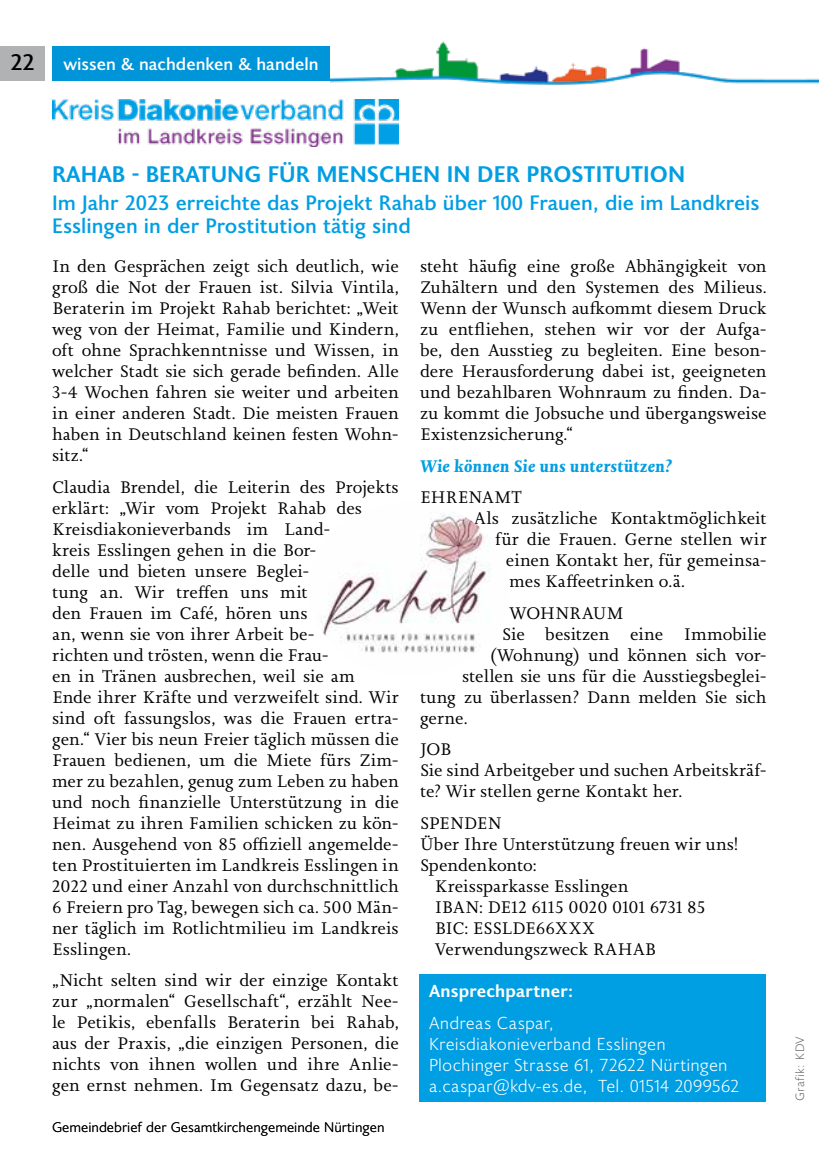
<style>
.page{position:relative;width:819px;height:1176px;background:#fff}
.page>*{position:absolute;margin:0;border:0;box-sizing:border-box;transform-origin:0 0}
.t1{font:700 22.75px "Joanna Sans Nova";color:#009ee3}
.t2{font:500 22.75px "Joanna Sans Nova";color:#000}
.t3{font:500 21px/22.8px "Joanna Sans Nova";color:#009ee3}
.t4{font:17.5px/21px "Joanna Nova";letter-spacing:.005em;color:#000;text-align:justify}
.t5{font:300 17.5px/21px "Joanna Sans Nova";letter-spacing:.005em;color:#fff}
.t6{font:italic 700 17.5px "Joanna Nova";letter-spacing:.01em;color:#009ee3}
.t7{font:17.5px "Joanna Nova";letter-spacing:-.015em;color:#000}
.t8{font:500 17.5px "Joanna Sans Nova";color:#fff}
.t9{font:700 17.5px "Joanna Sans Nova";letter-spacing:.01em;color:#fff}
.t10{font:300 14px "Joanna Sans Nova";color:#000}
.t11{font:300 12.25px "Joanna Sans Nova";letter-spacing:.025em;color:#6f6f6e}
</style>
<div class="page">
<img style="left:330px;top:41px;width:489px;height:44px">
<div style="left:0;top:46px;width:45px;height:35px;background:#b1b2b3"></div>
<div style="left:52px;top:46px;width:278px;height:35px;background:#0094d8"></div>
<img style="left:321px;top:512px;width:170px;height:141px">
<div style="left:419px;top:974px;width:347px;height:127px;background:#009ee3"></div>
<img style="left:52px;top:99px;width:346px;height:48px">
<h1 class="t2" style="left:11px;top:46px;width:26px">22</h1>
<p class="t8" style="left:64px;top:51px;width:256px">wissen &amp; nachdenken &amp; handeln</p>
<h1 class="t1" style="left:52px;top:158px;width:634px">RAHAB - BERATUNG FÜR MENSCHEN IN DER PROSTITUTION</h1>
<p class="t3" style="left:52px;top:190px;width:709px">Im Jahr 2023 erreichte das Projekt Rahab über 100 Frauen, die im Landkreis<br>Esslingen in der Prostitution tätig sind</p>
<p class="t4" style="left:420px;top:256px;width:348px">steht häufig eine große Abhängigkeit von Zuhältern und den Systemen des Milieus.<br>Wenn der Wunsch aufkommt diesem Druck zu entfliehen, stehen wir vor der Aufga&shy;be, den Ausstieg zu begleiten. Eine beson&shy;dere Herausforderung dabei ist, geeigneten und bezahlbaren Wohnraum zu finden. Da&shy;zu kommt die Jobsuche und übergangsweise Existenzsicherung.“</p>
<p class="t6" style="left:420px;top:454px;width:253px">Wie können Sie uns unterstützen?</p>
<p class="t4" style="left:420px;top:487px;width:103px">EHRENAMT</p>
<p class="t4" style="left:474px;top:508px;width:294px">Als zusätzliche Kontaktmöglichkeit</p>
<p class="t4" style="left:495px;top:529px;width:273px">für die Frauen. Gerne stellen wir</p>
<p class="t4" style="left:506px;top:550px;width:262px">einen Kontakt her, für gemeinsa-</p>
<p class="t4" style="left:509px;top:571px;width:177px">mes Kaffeetrinken o.ä.</p>
<p class="t4" style="left:509px;top:602px;width:116px">WOHNRAUM</p>
<p class="t4" style="left:502px;top:623px;width:266px">Sie besitzen eine Immobilie</p>
<p class="t7" style="left:490px;top:643px;width:278px">(Wohnung) und können sich vor-</p>
<p class="t4" style="left:462px;top:665px;width:306px">stellen sie uns für die Ausstiegsbeglei-</p>
<p class="t4" style="left:420px;top:686px;width:348px">tung zu überlassen? Dann melden Sie sich</p>
<p class="t4" style="left:420px;top:707px;width:49px">gerne.</p>
<p class="t4" style="left:420px;top:739px;width:348px;text-align:left">JOB<br>Sie sind Arbeitgeber und suchen Arbeitskräf&shy;te? Wir stellen gerne Kontakt her.</p>
<p class="t4" style="left:420px;top:812px;width:83px">SPENDEN</p>
<p class="t4" style="left:420px;top:833px;width:319px">Über Ihre Unterstützung freuen wir uns!</p>
<p class="t4" style="left:420px;top:854px;width:118px">Spendenkonto:</p>
<p class="t4" style="left:435px;top:875px;width:195px">Kreissparkasse Esslingen</p>
<p class="t4" style="left:435px;top:896px;width:272px">IBAN: DE12 6115 0020 0101 6731 85</p>
<p class="t4" style="left:435px;top:917px;width:162px">BIC: ESSLDE66XXX</p>
<p class="t4" style="left:435px;top:938px;width:222px">Verwendungszweck RAHAB</p>
<p class="t9" style="left:429px;top:978px;width:146px">Ansprechpartner:</p>
<p class="t5" style="left:429px;top:1011px;width:312px">Andreas Caspar,<br>Kreisdiakonieverband Esslingen Plochinger Strasse 61, 72622 Nürtingen a.caspar@kdv-es.de, Tel. 01514 2099562</p>
<p class="t4" style="left:52px;top:256px;width:348px">In den Gesprächen zeigt sich deutlich, wie groß die Not der Frauen ist. Silvia Vintila, Beraterin im Projekt Rahab berichtet: „Weit weg von der Heimat, Familie und Kindern, oft ohne Sprachkenntnisse und Wissen, in welcher Stadt sie sich gerade befinden. Alle 3-4 Wochen fahren sie weiter und arbeiten in einer anderen Stadt. Die meisten Frauen haben in Deutschland keinen festen Wohn&shy;sitz.“</p>
<p class="t4" style="left:52px;top:476px;width:348px;text-align:left">Claudia Brendel, die Leiterin des Projekts erklärt: „Wir vom Projekt Rahab des Kreisdiakonieverbands im Land-<br>kreis Esslingen gehen in die Bor-<br>delle und bieten unsere Beglei-<br>tung an. Wir treffen uns mit<br>den Frauen im Café, hören uns<br>an, wenn sie von ihrer Arbeit be-<br>richten und trösten, wenn die Frau-<br>en in Tränen ausbrechen, weil sie am Ende ihrer Kräfte und verzweifelt sind. Wir sind oft fassungslos, was die Frauen ertra&shy;gen.“ Vier bis neun Freier täglich müssen die Frauen bedienen, um die Miete fürs Zim&shy;mer zu bezahlen, genug zum Leben zu haben und noch finanzielle Unterstützung in die Heimat zu ihren Familien schicken zu kön&shy;nen. Ausgehend von 85 offiziell angemelde&shy;ten Prostituierten im Landkreis Esslingen in 2022 und einer Anzahl von durchschnittlich 6 Freiern pro Tag, bewegen sich ca. 500 Män&shy;ner täglich im Rotlichtmilieu im Landkreis Esslingen.</p>
<p class="t4" style="left:52px;top:970px;width:348px">„Nicht selten sind wir der einzige Kontakt zur „normalen“ Gesellschaft“, erzählt Nee&shy;le Petikis, ebenfalls Beraterin bei Rahab, aus der Praxis, „die einzigen Personen, die nichts von ihnen wollen und ihre Anlie&shy;gen ernst nehmen. Im Gegensatz dazu, be-</p>
<p class="t10" style="left:52px;top:1117px;width:334px">Gemeindebrief der Gesamtkirchengemeinde Nürtingen</p>
<p class="t11" style="left:791px;top:1101px;width:66px;rotate:-90deg">Grafik: KDV</p>
</div>
